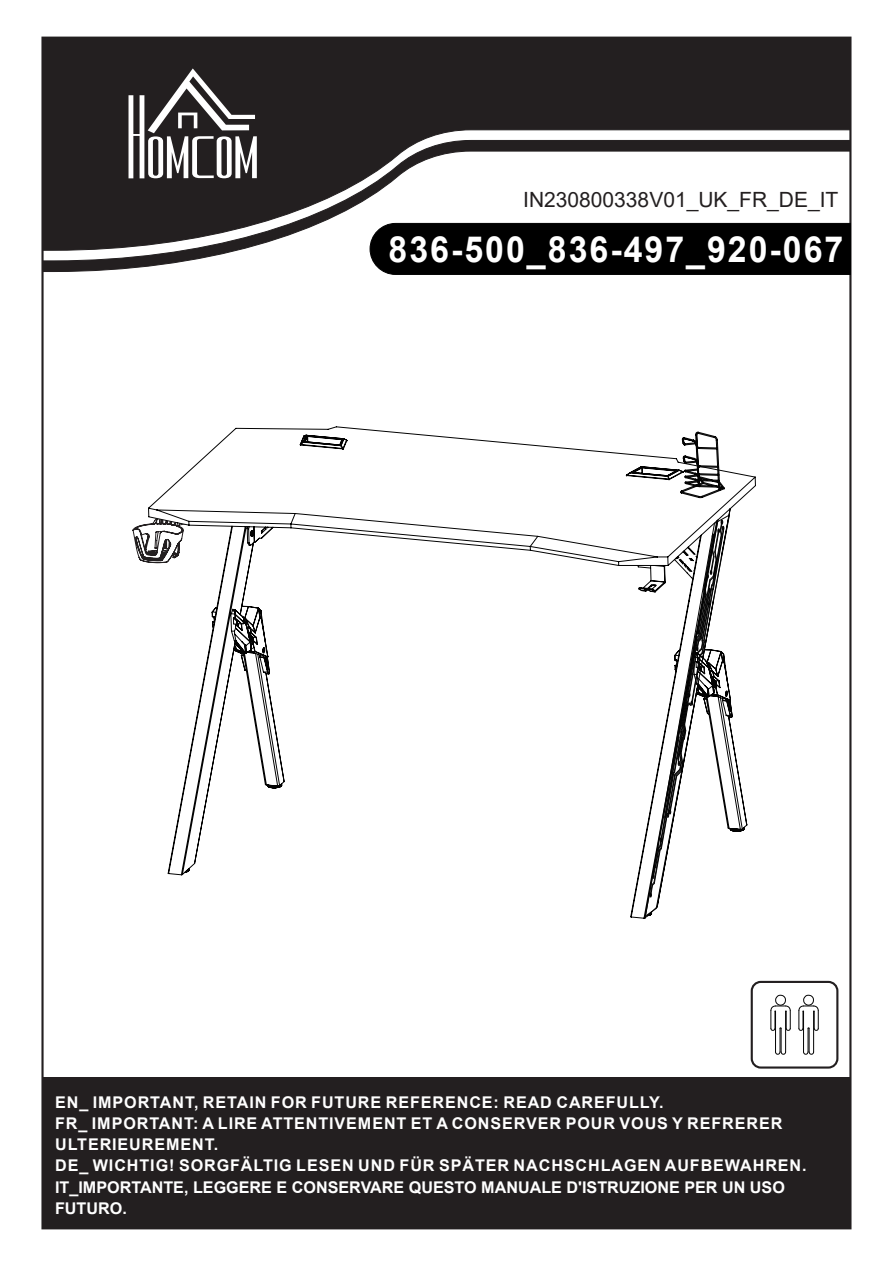
<style>
.page{position:relative;width:893px;height:1263px;background:#fff}
.page>*{position:absolute;margin:0;border:0;box-sizing:border-box;transform-origin:0 0}
.t1{font:700 36px "Arial";letter-spacing:.06em;color:#fff;scale:.94 1}
.t2{font:21px "Arial";color:#231f20}
.t3{font:700 16.2px/21.3px "Arial";letter-spacing:.055em;color:#fff}
</style>
<div class="page">
<div style="left:42px;top:37px;width:809px;height:103px;background:#231f20"></div>
<svg style="left:42px;top:140px;width:809px;height:132px"></svg>
<svg style="left:129px;top:68px;width:128px;height:110px"></svg>
<div style="left:751px;top:981px;width:87px;height:87px;border:2px solid #231f20;border-radius:9px"></div>
<svg style="left:798px;top:994px;width:21px;height:61px"></svg>
<svg style="left:770px;top:994px;width:21px;height:61px"></svg>
<svg style="left:133px;top:523px;width:15px;height:40px"></svg>
<svg style="left:148px;top:426px;width:608px;height:493px"></svg>
<svg style="left:645px;top:514px;width:85px;height:403px"></svg>
<div style="left:369px;top:223px;width:482px;height:52px;background:#000"></div>
<div style="left:43px;top:1077px;width:807px;height:151px;background:#231f20"></div>
<p class="t2" style="left:523px;top:185px;width:317px">IN230800338V01_UK_FR_DE_IT</p>
<h1 class="t1" style="left:389px;top:224px;width:485px">836-500_836-497_920-067</h1>
<p class="t3" style="left:55px;top:1091px;width:753px">EN_ IMPORTANT, RETAIN FOR FUTURE REFERENCE: READ CAREFULLY.<br>FR_ IMPORTANT: A LIRE ATTENTIVEMENT ET A CONSERVER POUR VOUS Y REFRERER ULTERIEUREMENT.<br>DE_ WICHTIG! SORGFÄLTIG LESEN UND FÜR SPÄTER NACHSCHLAGEN AUFBEWAHREN.<br>IT_IMPORTANTE, LEGGERE E CONSERVARE QUESTO MANUALE D'ISTRUZIONE PER UN USO FUTURO.</p>
</div>
